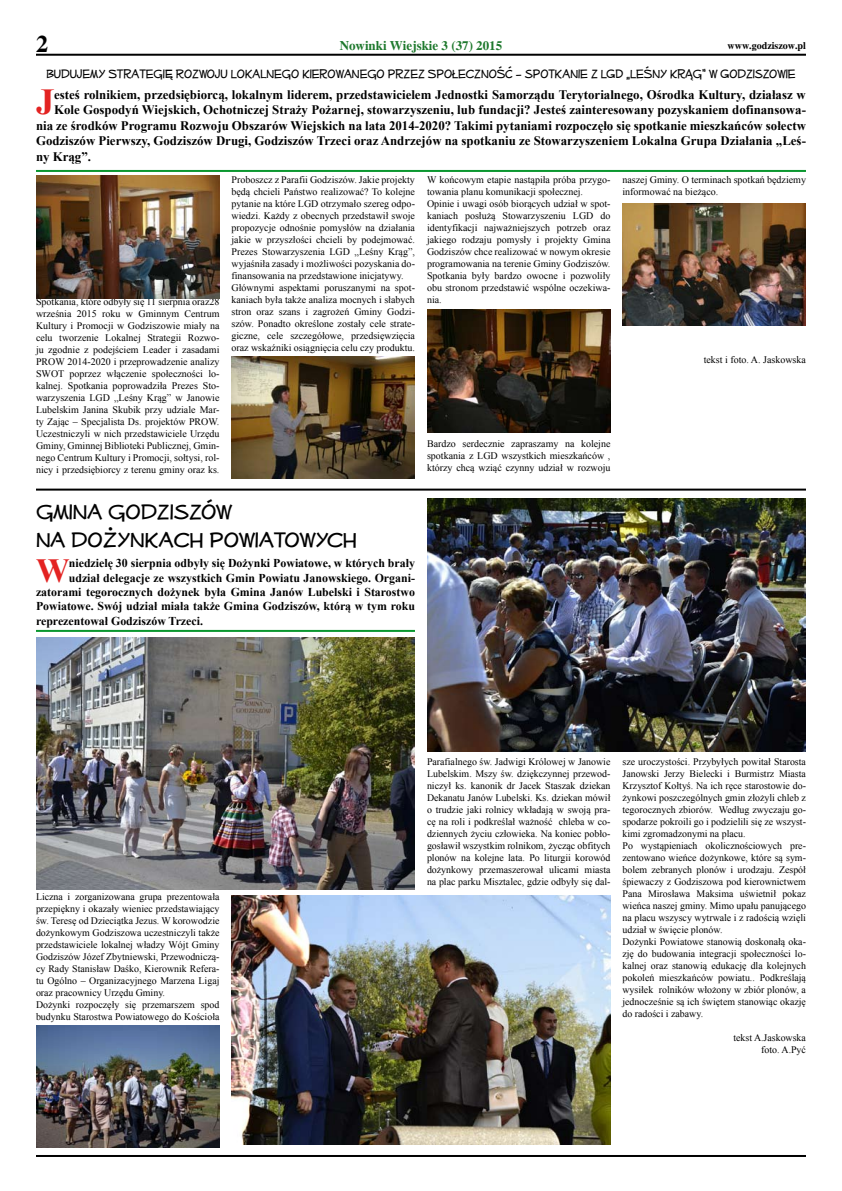
<style>
.page{position:relative;width:842px;height:1191px;background:#fff}
.page>*{position:absolute;margin:0;border:0;box-sizing:border-box;transform-origin:0 0}
.t1{font:700 36.6px "Times New Roman";color:#e32322}
.t2{font:700 33.7px "Times New Roman";color:#e32322}
.t3{font:24px/27px "Mufferaw Rg";color:#000}
.t4{font:14px "Mufferaw Rg";color:#000;scale:.91 1}
.t5{font:700 13px "Times New Roman";color:#000}
.t6{font:700 13px "Times";color:#1d782c}
.t7{font:700 12px "Times New Roman";color:#000}
.t8{font:10px/12px "Times New Roman";color:#000}
.t9{font:700 10px "Times";color:#000}
</style>
<div class="page">
<hr style="left:36px;top:54px;width:770px;height:2px;background:#000">
<hr style="left:36px;top:1155px;width:770px;height:2px;background:#000">
<hr style="left:36px;top:488px;width:770px;height:2px;background:#000">
<hr style="left:36px;top:630px;width:379px;height:2px;background:#0a972f">
<img style="left:36px;top:637px;width:379px;height:252px">
<img style="left:36px;top:1025px;width:184px;height:123px">
<img style="left:232px;top:895px;width:378px;height:249px">
<img style="left:427px;top:498px;width:379px;height:253px">
<img style="left:36px;top:176px;width:183px;height:122px">
<hr style="left:36px;top:170px;width:770px;height:2px;background:#0a972f">
<img style="left:427px;top:310px;width:183px;height:122px">
<img style="left:231px;top:356px;width:184px;height:122px">
<img style="left:622px;top:203px;width:184px;height:122px">
<h3 class="t6" style="left:340px;top:37px;width:164px">Nowinki Wiejskie 3 (37) 2015</h3>
<p class="t9" style="left:728px;top:39px;width:80px">www.godziszow.pl</p>
<h3 class="t4" style="left:46px;top:66px;width:825px">BUDUJEMY STRATEGIĘ ROZWOJU LOKALNEGO KIEROWANEGO PRZEZ SPOŁECZNOŚĆ – SPOTKANIE Z LGD „LEŚNY KRĄG” W GODZISZOWIE</h3>
<h1 class="t1" style="left:36px;top:77px;width:20px">J</h1>
<h3 class="t5" style="left:54px;top:85px;width:753px">esteś rolnikiem, przedsiębiorcą, lokalnym liderem, przedstawicielem Jednostki Samorządu Terytorialnego, Ośrodka Kultury, działasz w</h3>
<h3 class="t5" style="left:54px;top:101px;width:753px">Kole Gospodyń Wiejskich, Ochotniczej Straży Pożarnej, stowarzyszeniu, lub fundacji? Jesteś zainteresowany pozyskaniem dofinansowa-</h3>
<h3 class="t5" style="left:36px;top:116px;width:771px">nia ze środków Programu Rozwoju Obszarów Wiejskich na lata 2014-2020? Takimi pytaniami rozpoczęło się spotkanie mieszkańców sołectw</h3>
<h3 class="t5" style="left:36px;top:132px;width:771px">Godziszów Pierwszy, Godziszów Drugi, Godziszów Trzeci oraz Andrzejów na spotkaniu ze Stowarzyszeniem Lokalna Grupa Działania „Leś-</h3>
<h3 class="t5" style="left:36px;top:148px;width:57px">ny Krąg”.</h3>
<p class="t8" style="left:36px;top:295px;width:185px;text-align:justify">Spotkania, które odbyły się 11 sierpnia oraz28 września 2015 roku w Gminnym Centrum Kultury i Promocji w Godziszowie miały na celu tworzenie Lokalnej Strategii Rozwo&shy;ju zgodnie z podejściem Leader i zasadami PROW 2014-2020 i przeprowadzenie analizy SWOT poprzez włączenie społeczności lo&shy;kalnej. Spotkania poprowadziła Prezes Sto&shy;warzyszenia LGD „Leśny Krąg” w Janowie Lubelskim Janina Skubik przy udziale Mar&shy;ty Zając – Specjalista Ds. projektów PROW.<br>Uczestniczyli w nich przedstawiciele Urzędu Gminy, Gminnej Biblioteki Publicznej, Gmin&shy;nego Centrum Kultury i Promocji, sołtysi, rol&shy;nicy i przedsiębiorcy z terenu gminy oraz ks.</p>
<p class="t8" style="left:231px;top:174px;width:185px">Proboszcz z Parafii Godziszów. Jakie projekty będą chcieli Państwo realizować? To kolejne pytanie na które LGD otrzymało szereg odpo&shy;wiedzi. Każdy z obecnych przedstawił swoje propozycje odnośnie pomysłów na działania jakie w przyszłości chcieli by podejmować.<br>Prezes Stowarzyszenia LGD „Leśny Krąg”, wyjaśniła zasady i możliwości pozyskania do&shy;finansowania na przedstawione inicjatywy.<br>Głównymi aspektami poruszanymi na spot&shy;kaniach była także analiza mocnych i słabych stron oraz szans i zagrożeń Gminy Godzi&shy;szów. Ponadto określone zostały cele strate&shy;giczne, cele szczegółowe, przedsięwzięcia oraz wskaźniki osiągnięcia celu czy produktu.</p>
<p class="t8" style="left:427px;top:174px;width:185px">W końcowym etapie nastąpiła próba przygo&shy;towania planu komunikacji społecznej.<br>Opinie i uwagi osób biorących udział w spot&shy;kaniach posłużą Stowarzyszeniu LGD do identyfikacji najważniejszych potrzeb oraz jakiego rodzaju pomysły i projekty Gmina Godziszów chce realizować w nowym okresie programowania na terenie Gminy Godziszów.<br>Spotkania były bardzo owocne i pozwoliły obu stronom przedstawić wspólne oczekiwa&shy;nia.</p>
<p class="t8" style="left:427px;top:438px;width:185px;text-align:justify">Bardzo serdecznie zapraszamy na kolejne spotkania z LGD wszystkich mieszkańców , którzy chcą wziąć czynny udział w rozwoju</p>
<h3 class="t3" style="left:36px;top:498px;width:322px">GMINA GODZISZÓW<br>NA DOŻYNKACH POWIATOWYCH</h3>
<h2 class="t2" style="left:36px;top:547px;width:35px">W</h2>
<p class="t7" style="left:69px;top:555px;width:348px">niedzielę 30 sierpnia odbyły się Dożynki Powiatowe, w których brały</p>
<p class="t7" style="left:69px;top:569px;width:348px">udział delegacje ze wszystkich Gmin Powiatu Janowskiego. Organi-</p>
<p class="t7" style="left:36px;top:583px;width:380px">zatorami tegorocznych dożynek była Gmina Janów Lubelski i Starostwo</p>
<p class="t7" style="left:36px;top:598px;width:380px">Powiatowe. Swój udział miała także Gmina Godziszów, którą w tym roku</p>
<p class="t7" style="left:36px;top:612px;width:169px">reprezentował Godziszów Trzeci.</p>
<p class="t8" style="left:622px;top:174px;width:185px">naszej Gminy. O terminach spotkań będziemy informować na bieżąco.</p>
<p class="t8" style="left:704px;top:354px;width:104px">tekst i foto. A. Jaskowska</p>
<p class="t8" style="left:36px;top:890px;width:185px">Liczna i zorganizowana grupa prezentowała przepiękny i okazały wieniec przedstawiający św. Teresę od Dzieciątka Jezus. W korowodzie dożynkowym Godziszowa uczestniczyli także przedstawiciele lokalnej władzy Wójt Gminy Godziszów Józef Zbytniewski, Przewodniczą&shy;cy Rady Stanisław Daśko, Kierownik Refera&shy;tu Ogólno – Organizacyjnego Marzena Ligaj oraz pracownicy Urzędu Gminy.<br>Dożynki rozpoczęły się przemarszem spod budynku Starostwa Powiatowego do Kościoła</p>
<p class="t8" style="left:427px;top:755px;width:185px;text-align:justify">Parafialnego św. Jadwigi Królowej w Janowie Lubelskim. Mszy św. dziękczynnej przewod&shy;niczył ks. kanonik dr Jacek Staszak dziekan Dekanatu Janów Lubelski. Ks. dziekan mówił o trudzie jaki rolnicy wkładają w swoją pra&shy;cę na roli i podkreślał ważność chleba w co&shy;dziennych życiu człowieka. Na koniec pobło&shy;gosławił wszystkim rolnikom, życząc obfitych plonów na kolejne lata. Po liturgii korowód dożynkowy przemaszerował ulicami miasta na plac parku Misztalec, gdzie odbyły się dal-</p>
<p class="t8" style="left:622px;top:755px;width:185px">sze uroczystości. Przybyłych powitał Starosta Janowski Jerzy Bielecki i Burmistrz Miasta Krzysztof Kołtyś. Na ich ręce starostowie do&shy;żynkowi poszczególnych gmin złożyli chleb z tegorocznych zbiorów. Według zwyczaju go&shy;spodarze pokroili go i podzielili się ze wszyst&shy;kimi zgromadzonymi na placu.<br>Po wystąpieniach okolicznościowych pre&shy;zentowano wieńce dożynkowe, które są sym&shy;bolem zebranych plonów i urodzaju. Zespół śpiewaczy z Godziszowa pod kierownictwem Pana Mirosława Maksima uświetnił pokaz wieńca naszej gminy. Mimo upału panującego na placu wszyscy wytrwale i z radością wzięli udział w święcie plonów.<br>Dożynki Powiatowe stanowią doskonałą oka&shy;zję do budowania integracji społeczności lo&shy;kalnej oraz stanowią edukację dla kolejnych pokoleń mieszkańców powiatu.. Podkreślają wysiłek rolników włożony w zbiór plonów, a jednocześnie są ich świętem stanowiąc okazję do radości i zabawy.</p>
<p class="t8" style="left:733px;top:1031px;width:74px;text-align:right">tekst A.Jaskowska foto. A.Pyć</p>
</div>
